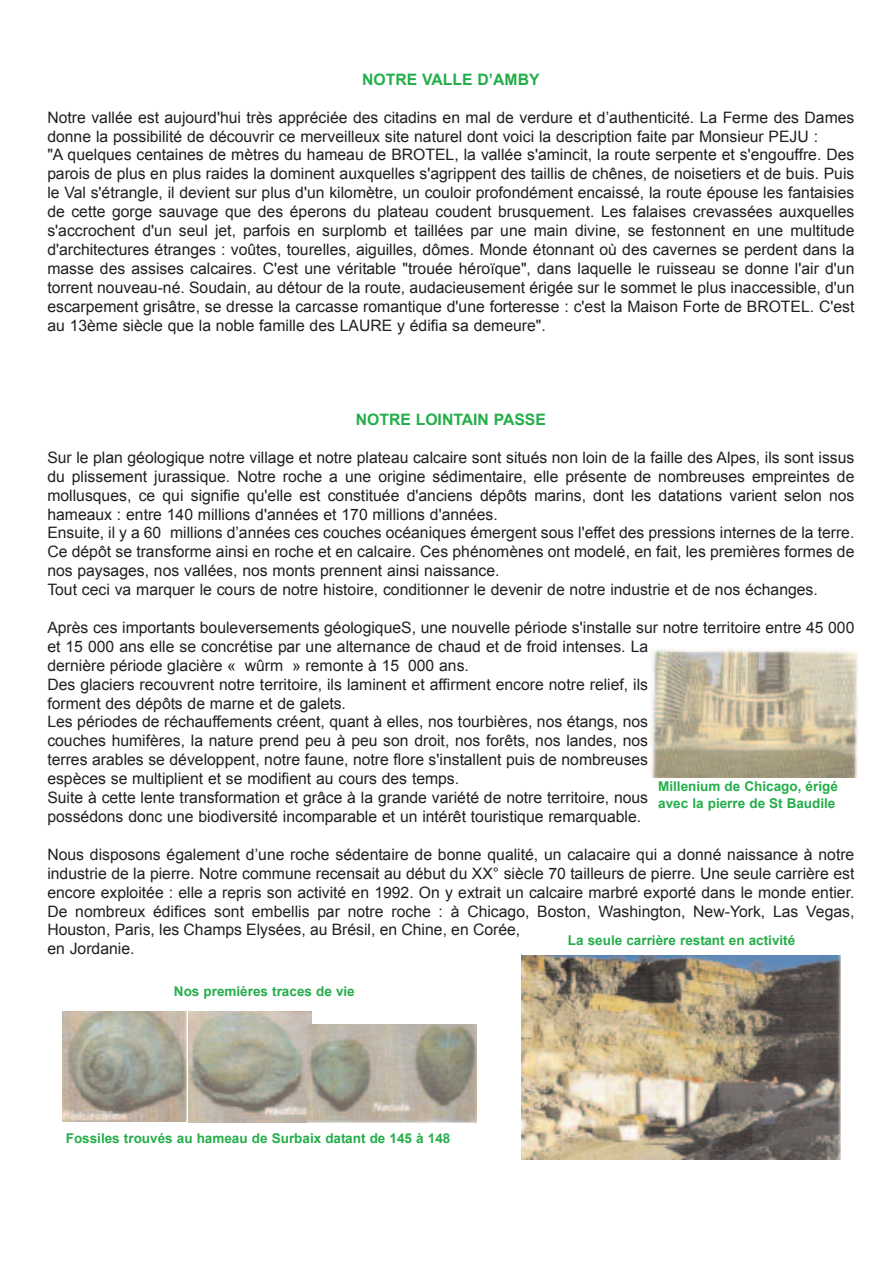
<style>
.page{position:relative;width:893px;height:1263px;background:#fff}
.page>*{position:absolute;margin:0;border:0;box-sizing:border-box;transform-origin:0 0}
.t1{font:15.75px/18.9px "Arial";color:#231f20}
.t2{font:700 15.75px "Arial";color:#24ae4a}
.t3{font:700 13.5px/16.2px "Arial";color:#24ae4a}
</style>
<div class="page">
<img style="left:650px;top:648px;width:208px;height:130px">
<img style="left:522px;top:955px;width:319px;height:205px">
<img style="left:62px;top:1012px;width:124px;height:109px">
<img style="left:188px;top:1012px;width:124px;height:110px">
<img style="left:307px;top:1024px;width:169px;height:98px">
<p class="t2" style="left:362px;top:71px;width:179px">NOTRE VALLE D’AMBY</p>
<p class="t1" style="left:47px;top:108px;width:809px">Notre vallée est aujourd'hui très appréciée des citadins en mal de verdure et d’authenticité. La Ferme des Dames donne la possibilité de découvrir ce merveilleux site naturel dont voici la description faite par Monsieur PEJU :<br>"A quelques centaines de mètres du hameau de BROTEL, la vallée s'amincit, la route serpente et s'engouffre. Des parois de plus en plus raides la dominent auxquelles s'agrippent des taillis de chênes, de noisetiers et de buis. Puis le Val s'étrangle, il devient sur plus d'un kilomètre, un couloir profondément encaissé, la route épouse les fantaisies de cette gorge sauvage que des éperons du plateau coudent brusquement. Les falaises crevassées auxquelles s'accrochent d'un seul jet, parfois en surplomb et taillées par une main divine, se festonnent en une multitude d'architectures étranges : voûtes, tourelles, aiguilles, dômes. Monde étonnant où des cavernes se perdent dans la masse des assises calcaires. C'est une véritable "trouée héroïque", dans laquelle le ruisseau se donne l'air d'un torrent nouveau-né. Soudain, au détour de la route, audacieusement érigée sur le sommet le plus inaccessible, d'un escarpement grisâtre, se dresse la carcasse romantique d'une forteresse : c'est la Maison Forte de BROTEL. C'est au 13ème siècle que la noble famille des LAURE y édifia sa demeure".</p>
<p class="t2" style="left:356px;top:411px;width:192px">NOTRE LOINTAIN PASSE</p>
<p class="t1" style="left:47px;top:448px;width:809px">Sur le plan géologique notre village et notre plateau calcaire sont situés non loin de la faille des Alpes, ils sont issus du plissement jurassique. Notre roche a une origine sédimentaire, elle présente de nombreuses empreintes de mollusques, ce qui signifie qu'elle est constituée d'anciens dépôts marins, dont les datations varient selon nos hameaux : entre 140 millions d'années et 170 millions d'années.<br>Ensuite, il y a 60 millions d’années ces couches océaniques émergent sous l'effet des pressions internes de la terre.<br>Ce dépôt se transforme ainsi en roche et en calcaire. Ces phénomènes ont modelé, en fait, les premières formes de nos paysages, nos vallées, nos monts prennent ainsi naissance.<br>Tout ceci va marquer le cours de notre histoire, conditionner le devenir de notre industrie et de nos échanges.</p>
<p class="t1" style="left:47px;top:618px;width:809px">Après ces importants bouleversements géologiqueS, une nouvelle période s'installe sur notre territoire entre 45 000 et 15 000 ans elle se concrétise par une alternance de chaud et de froid intenses. La<br>dernière période glacière « wûrm » remonte à 15 000 ans.<br>Des glaciers recouvrent notre territoire, ils laminent et affirment encore notre relief, ils<br>forment des dépôts de marne et de galets.<br>Les périodes de réchauffements créent, quant à elles, nos tourbières, nos étangs, nos<br>couches humifères, la nature prend peu à peu son droit, nos forêts, nos landes, nos<br>terres arables se développent, notre faune, notre flore s'installent puis de nombreuses<br>espèces se multiplient et se modifient au cours des temps.<br>Suite à cette lente transformation et grâce à la grande variété de notre territoire, nous<br>possédons donc une biodiversité incomparable et un intérêt touristique remarquable.</p>
<p class="t1" style="left:47px;top:845px;width:809px">Nous disposons également d’une roche sédentaire de bonne qualité, un calacaire qui a donné naissance à notre industrie de la pierre. Notre commune recensait au début du XX° siècle 70 tailleurs de pierre. Une seule carrière est encore exploitée : elle a repris son activité en 1992. On y extrait un calcaire marbré exporté dans le monde entier.<br>De nombreux édifices sont embellis par notre roche : à Chicago, Boston, Washington, New-York, Las Vegas, Houston, Paris, les Champs Elysées, au Brésil, en Chine, en Corée,<br>en Jordanie.</p>
<p class="t3" style="left:658px;top:778px;width:181px">Millenium de Chicago, érigé avec la pierre de St Baudile</p>
<p class="t3" style="left:568px;top:933px;width:229px">La seule carrière restant en activité</p>
<p class="t3" style="left:174px;top:983px;width:182px">Nos premières traces de vie</p>
<p class="t3" style="left:66px;top:1130px;width:386px">Fossiles trouvés au hameau de Surbaix datant de 145 à 148</p>
</div>
